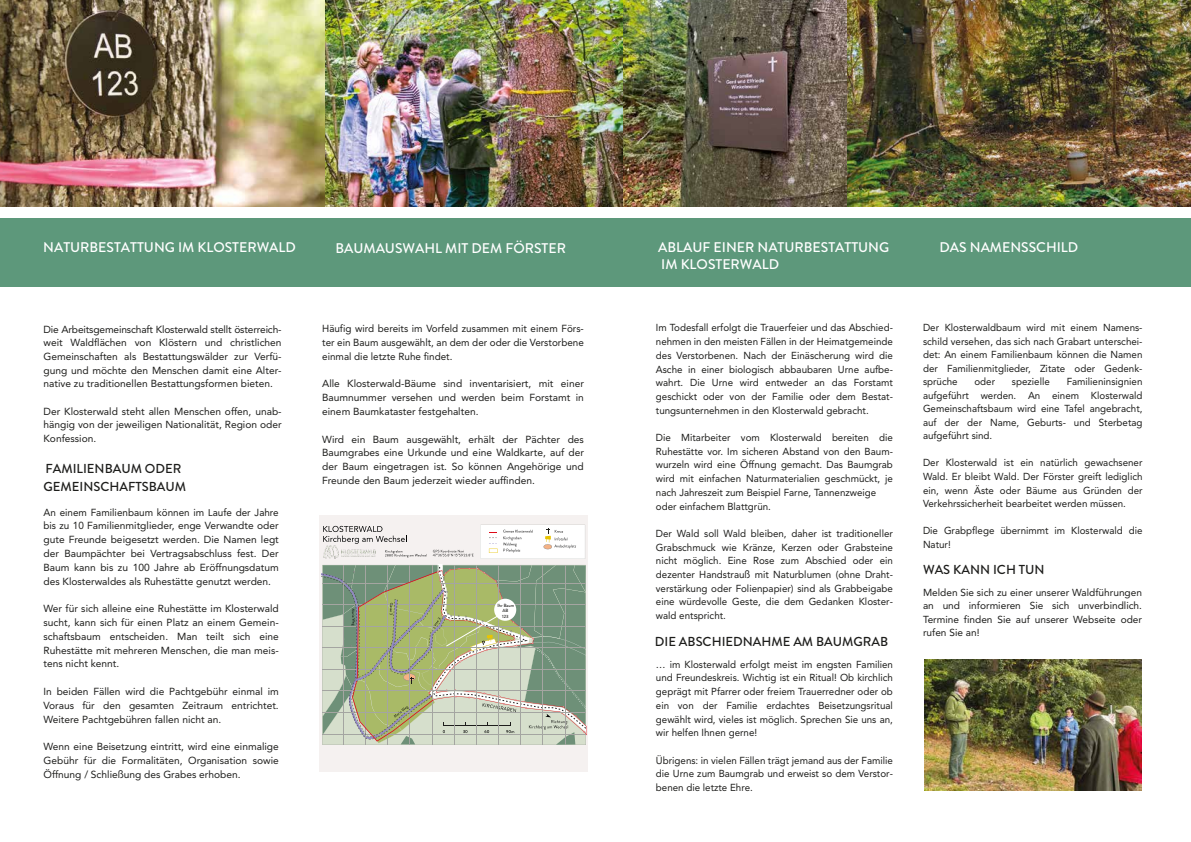
<style>
.page{position:relative;width:1191px;height:842px;background:#fff}
.page>*{position:absolute;margin:0;border:0;box-sizing:border-box;transform-origin:0 0}
.t1{font:500 14px/16.8px "Brandon Grotesque";color:#fff}
.t2{font:500 13px/18px "Brandon Grotesque";color:#1d1d1b}
.t3{font:10.2px/13.8px "Avenir";color:#1d1d1b;text-align:justify}
.t4{font:10.1px/13.7px "Avenir";color:#1d1d1b;text-align:justify}
.t5{font:500 4.6px/5.3px "Brandon Grotesque";color:#1d1d1b;text-align:center}
.s1{font-family:"Myriad Pro"}
</style>
<div class="page">
<img style="left:924px;top:659px;width:218px;height:132px">
<img style="left:847px;top:0;width:344px;height:207px">
<div style="left:319px;top:515px;width:269px;height:256px;background:#f5f1f0"></div>
<img style="left:622px;top:0;width:225px;height:207px">
<img style="left:0;top:0;width:326px;height:207px">
<div style="left:0;top:214px;width:1191px;height:72px;background:#5d987b"></div>
<img style="left:326px;top:0;width:296px;height:207px">
<div style="left:0;top:208px;width:1191px;height:10px;background:#fff"></div>
<svg style="left:323px;top:526px;width:84px;height:18px"></svg>
<svg style="left:433px;top:550px;width:40px;height:7px"></svg>
<img style="left:323px;top:546px;width:52px;height:12px">
<svg style="left:385px;top:550px;width:42px;height:7px"></svg>
<svg style="left:481px;top:525px;width:104px;height:34px"></svg>
<svg style="left:322px;top:565px;width:264px;height:180px;background:#a5b196"></svg>
<div style="left:494px;top:599px;width:22px;height:22px;background:#fff;border-radius:50%"></div>
<h1 class="t1" style="left:335px;top:240px;width:232px">BAUMAUSWAHL MIT DEM FÖRSTER</h1>
<h1 class="t1" style="left:939px;top:239px;width:140px">DAS NAMENSSCHILD</h1>
<h1 class="t1" style="left:43px;top:239px;width:254px">NATURBESTATTUNG IM KLOSTERWALD</h1>
<h1 class="t1" style="left:658px;top:239px;width:232px">ABLAUF EINER NATURBESTATTUNG<br>IM KLOSTERWALD</h1>
<p class="t3" style="left:43px;top:322px;width:240px">Die Arbeitsgemeinschaft Klosterwald stellt österreich&shy;weit Waldflächen von Klöstern und christlichen Gemeinschaften als Bestattungswälder zur Verfü&shy;gung und möchte den Menschen damit eine Alter&shy;native zu traditionellen Bestattungsformen bieten.</p>
<p class="t3" style="left:43px;top:404px;width:240px">Der Klosterwald steht allen Menschen offen, unab&shy;hängig von der jeweiligen Nationalität, Region oder Konfession.</p>
<p class="t2" style="left:43px;top:459px;width:144px">FAMILIENBAUM ODER<br>GEMEINSCHAFTSBAUM</p>
<p class="t3" style="left:43px;top:505px;width:237px">An einem Familienbaum können im <span class="s1">L</span>aufe der Jahre bis zu 10 Familienmitglieder, enge Verwandte oder gute Freunde beigesetzt werden. Die Namen legt der Baumpächter bei Vertragsabschluss fest. Der Baum kann bis zu 100 Jahre ab Eröffnungsdatum des Klosterwaldes als Ruhestätte genutzt werden.</p>
<p class="t3" style="left:44px;top:602px;width:237px">Wer für sich alleine eine Ruhestätte im Klosterwald sucht, kann sich für einen Platz an einem Gemein&shy;schaftsbaum entscheiden. Man teilt sich eine Ruhestätte mit mehreren Menschen, die man meis&shy;tens nicht kennt.</p>
<p class="t3" style="left:44px;top:684px;width:237px">In beiden Fällen wird die Pachtgebühr einmal im Voraus für den gesamten Zeitraum entrichtet.<br>Weitere Pachtgebühren fallen nicht an.</p>
<p class="t3" style="left:44px;top:740px;width:237px">Wenn eine Beisetzung eintritt, wird eine einmalige Gebühr für die Formalitäten, Organisation sowie Öffnung / Schließung des Grabes erhoben.</p>
<p class="t3" style="left:322px;top:322px;width:263px">Häufig wird bereits im Vorfeld zusammen mit einem Förs&shy;ter ein Baum ausgewählt, an dem der oder die Verstorbene einmal die letzte Ruhe findet.</p>
<p class="t3" style="left:322px;top:377px;width:263px">Alle Klosterwald-Bäume sind inventarisiert, mit einer Baumnummer versehen und werden beim Forstamt in einem Baumkataster festgehalten.</p>
<p class="t3" style="left:322px;top:432px;width:263px">Wird ein Baum ausgewählt, erhält der Pächter des Baumgrabes eine Urkunde und eine Waldkarte, auf der der Baum eingetragen ist. So können Angehörige und Freunde den Baum jederzeit wieder auffinden.</p>
<p class="t5" style="left:497px;top:603px;width:18px">Ihr Baum<br>AB<br>123</p>
<p class="t4" style="left:656px;top:321px;width:238px">Im Todesfall erfolgt die Trauerfeier und das Abschied&shy;nehmen in den meisten Fällen in der Heimatgemeinde des Verstorbenen. Nach der Einäscherung wird die Asche in einer biologisch abbaubaren Urne aufbe&shy;wahrt. Die Urne wird entweder an das Forstamt geschickt oder von der Familie oder dem Bestat&shy;tungsunternehmen in den Klosterwald gebracht.</p>
<p class="t4" style="left:656px;top:431px;width:238px;text-align:left">Die Mitarbeiter vom Klosterwald bereiten die Ruhestätte vor. Im sicheren Abstand von den Baum&shy;wurzeln wird eine Öffnung gemacht. Das Baumgrab wird mit einfachen Naturmaterialien geschmückt, je nach Jahreszeit zum Beispiel Farne, Tannenzweige oder einfachem Blattgrün.</p>
<p class="t4" style="left:656px;top:527px;width:238px">Der Wald soll Wald bleiben, daher ist traditioneller Grabschmuck wie Kränze, Kerzen oder Grabsteine nicht möglich. Eine Rose zum Abschied oder ein dezenter Handstrauß mit Naturblumen (ohne Draht&shy;verstärkung oder Folienpapier) sind als Grabbeigabe eine würdevolle Geste, die dem Gedanken Kloster&shy;wald entspricht.</p>
<p class="t4" style="left:656px;top:657px;width:238px">… im Klosterwald erfolgt meist im engsten Familien und Freundeskreis. Wichtig ist ein Ritual! Ob kirchlich geprägt mit Pfarrer oder freiem Trauerredner oder ob ein von der Familie erdachtes Beisetzungsritual gewählt wird, vieles ist möglich. Sprechen Sie uns an, wir helfen Ihnen gerne!</p>
<p class="t4" style="left:656px;top:753px;width:238px">Übrigens: in vielen Fällen trägt jemand aus der Familie die Urne zum Baumgrab und erweist so dem Verstor&shy;benen die letzte Ehre.</p>
<p class="t2" style="left:655px;top:633px;width:235px">DIE ABSCHIEDNAHME AM BAUMGRAB</p>
<p class="t4" style="left:923px;top:321px;width:221px">Der Klosterwaldbaum wird mit einem Namens&shy;schild versehen, das sich nach Grabart unterschei&shy;det: An einem Familienbaum können die Namen der Familienmitglieder, Zitate oder Gedenk&shy;sprüche</p>
<p class="t4" style="left:923px;top:375px;width:221px;text-indent:144px">Familieninsignien aufgeführt werden. An einem Klosterwald Gemeinschaftsbaum wird eine Tafel angebracht, auf der der Name, Geburts- und Sterbetag aufgeführt sind.</p>
<p class="t4" style="left:923px;top:456px;width:221px">Der Klosterwald ist ein natürlich gewachsener Wald. Er bleibt Wald. Der Förster greift lediglich ein, wenn Äste oder Bäume aus Gründen der Verkehrssicherheit bearbeitet werden müssen.</p>
<p class="t4" style="left:923px;top:524px;width:221px">Die Grabpflege übernimmt im Klosterwald die<br>Natur!</p>
<p class="t4" style="left:974px;top:375px;width:22px">oder</p>
<p class="t4" style="left:1012px;top:375px;width:39px">spezielle</p>
<p class="t2" style="left:923px;top:561px;width:123px">WAS KANN ICH TUN</p>
<p class="t4" style="left:923px;top:586px;width:220px;line-height:13.3px">Melden Sie sich zu einer unserer Waldführungen an und informieren Sie sich unverbindlich.<br>Termine finden Sie auf unserer Webseite oder rufen Sie an!</p>
</div>
